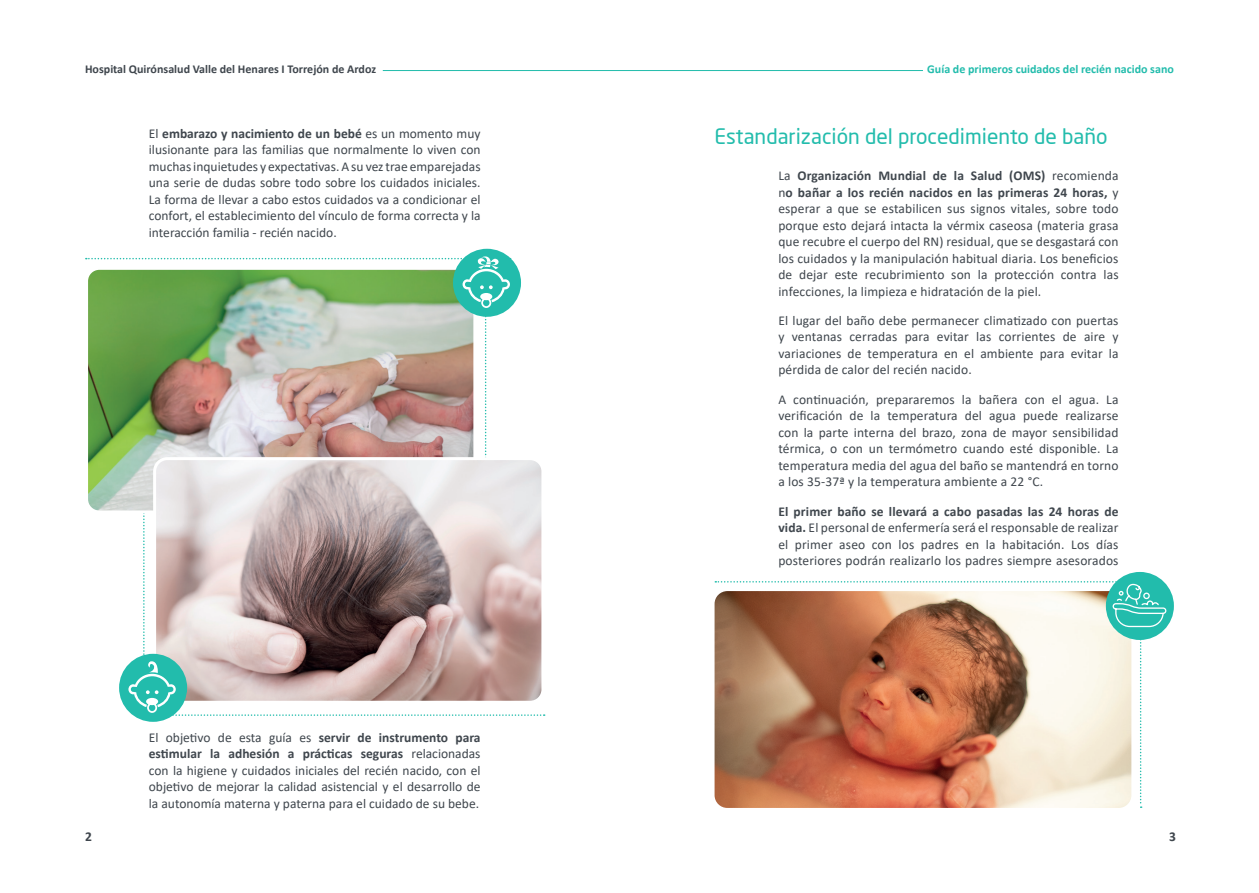
<style>
.page{position:relative;width:1259px;height:893px;background:#fff}
.page>*{position:absolute;margin:0;border:0;box-sizing:border-box;transform-origin:0 0}
.t1{font:21px "Neo Sans";color:#22bcac}
.t2{font:13.5px/16.5px "Calibri";letter-spacing:.01em;color:#3f464d;text-align:justify}
.t3{font:700 13.5px "Calibri";color:#3f464d}
.t4{font:700 12px "Calibri";color:#3f464d}
.t5{font:700 12px "Calibri";color:#22bcac}
.s1{font-weight:700}
</style>
<div class="page">
<hr style="left:383px;top:70px;width:540px;height:1px;background:#22bcac">
<div style="left:1106px;top:572px;width:68px;height:68px;background:#22bcac;border-radius:50%"></div>
<svg style="left:715px;top:581px;width:452px;height:227px"></svg>
<div style="left:453px;top:249px;width:68px;height:68px;background:#22bcac;border-radius:50%"></div>
<div style="left:119px;top:654px;width:68px;height:68px;background:#22bcac;border-radius:50%"></div>
<img style="left:86px;top:256px;width:459px;height:460px">
<p class="t4" style="left:85px;top:60px;width:292px">Hospital Quirónsalud Valle del Henares I Torrejón de Ardoz</p>
<p class="t5" style="left:927px;top:60px;width:248px">Guía de primeros cuidados del recién nacido sano</p>
<p class="t2" style="left:149px;top:125px;width:333px">El <span class="s1">embarazo y nacimiento de un bebé</span> es un momento muy ilusionante para las familias que normalmente lo viven con muchas inquietudes y expectativas. A su vez trae emparejadas una serie de dudas sobre todo sobre los cuidados iniciales.<br>La forma de llevar a cabo estos cuidados va a condicionar el confort, el establecimiento del vínculo de forma correcta y la interacción familia - recién nacido.</p>
<p class="t2" style="left:149px;top:728px;width:333px">El objetivo de esta guía es <span class="s1">servir de instrumento para estimular la adhesión a prácticas seguras</span> relacionadas con la higiene y cuidados iniciales del recién nacido, con el objetivo de mejorar la calidad asistencial y el desarrollo de la autonomía materna y paterna para el cuidado de su bebe.</p>
<p class="t1" style="left:714px;top:123px;width:394px">Estandarización del procedimiento de baño</p>
<p class="t2" style="left:778px;top:167px;width:342px">La <span class="s1">Organización Mundial de la Salud (OMS)</span> recomienda n<span class="s1">o bañar a los recién nacidos en las primeras 24 horas,</span> y esperar a que se estabilicen sus signos vitales, sobre todo porque esto dejará intacta la vérmix caseosa (materia grasa que recubre el cuerpo del RN) residual, que se desgastará con los cuidados y la manipulación habitual diaria. Los beneficios de dejar este recubrimiento son la protección contra las infecciones, la limpieza e hidratación de la piel.</p>
<p class="t2" style="left:778px;top:312px;width:342px">El lugar del baño debe permanecer climatizado con puertas y ventanas cerradas para evitar las corrientes de aire y variaciones de temperatura en el ambiente para evitar la pérdida de calor del recién nacido.</p>
<p class="t2" style="left:778px;top:391px;width:342px">A continuación, prepararemos la bañera con el agua. La verificación de la temperatura del agua puede realizarse con la parte interna del brazo, zona de mayor sensibilidad térmica, o con un termómetro cuando esté disponible. La temperatura media del agua del baño se mantendrá en torno a los 35-37ª y la temperatura ambiente a 22 °C.</p>
<p class="t2" style="left:778px;top:502px;width:342px"><span class="s1">El primer baño se llevará a cabo pasadas las 24 horas de vida.</span> El personal de enfermería será el responsable de realizar el primer aseo con los padres en la habitación. Los días posteriores podrán realizarlo los padres siempre asesorados</p>
<p class="t3" style="left:85px;top:827px;width:8px">2</p>
<p class="t3" style="left:1169px;top:827px;width:8px">3</p>
</div>
